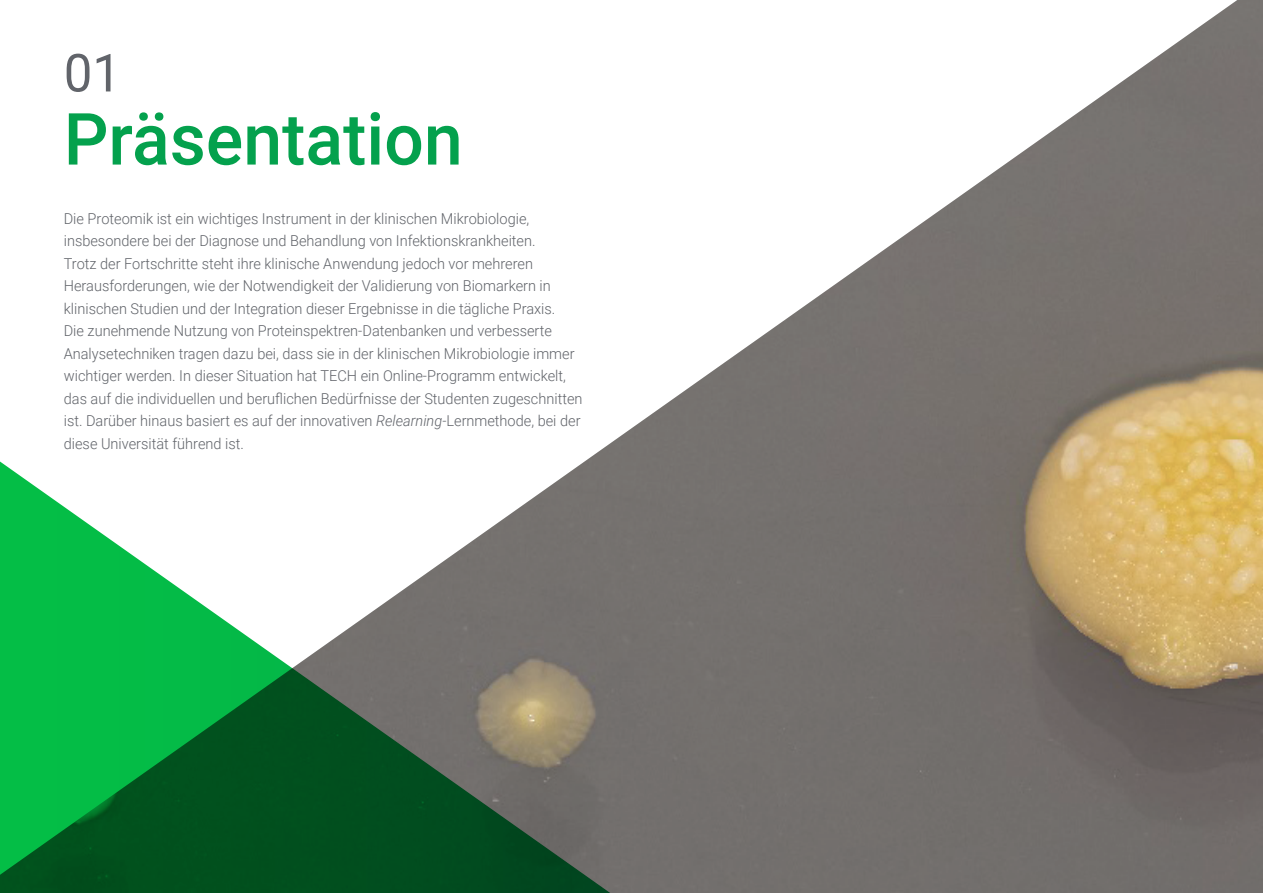
<style>
.page{position:relative;width:1263px;height:893px;background:#fff}
.page>*{position:absolute;margin:0;border:0;box-sizing:border-box;transform-origin:0 0}
.t1{font:500 72px "Roboto";color:#04a14d}
.t2{font:52.5px "Roboto";color:#61646a}
.t3{font:300 15px/22.5px "Roboto";color:#61646a}
.s1{font-style:italic}
</style>
<div class="page">
<img style="left:606px;top:0;width:657px;height:893px">
<svg style="left:0;top:446px;width:640px;height:447px"></svg>
<h2 class="t2" style="left:64px;top:36px;width:59px">01</h2>
<h1 class="t1" style="left:64px;top:89px;width:400px">Präsentation</h1>
<p class="t3" style="left:64px;top:207px;width:520px">Die Proteomik ist ein wichtiges Instrument in der klinischen Mikrobiologie, insbesondere bei der Diagnose und Behandlung von Infektionskrankheiten.<br>Trotz der Fortschritte steht ihre klinische Anwendung jedoch vor mehreren Herausforderungen, wie der Notwendigkeit der Validierung von Biomarkern in klinischen Studien und der Integration dieser Ergebnisse in die tägliche Praxis.<br>Die zunehmende Nutzung von Proteinspektren-Datenbanken und verbesserte Analysetechniken tragen dazu bei, dass sie in der klinischen Mikrobiologie immer wichtiger werden. In dieser Situation hat TECH ein Online-Programm entwickelt, das auf die individuellen und beruflichen Bedürfnisse der Studenten zugeschnitten ist. Darüber hinaus basiert es auf der innovativen <span class="s1">Relearning-</span>Lernmethode, bei der diese Universität führend ist.</p>
</div>
